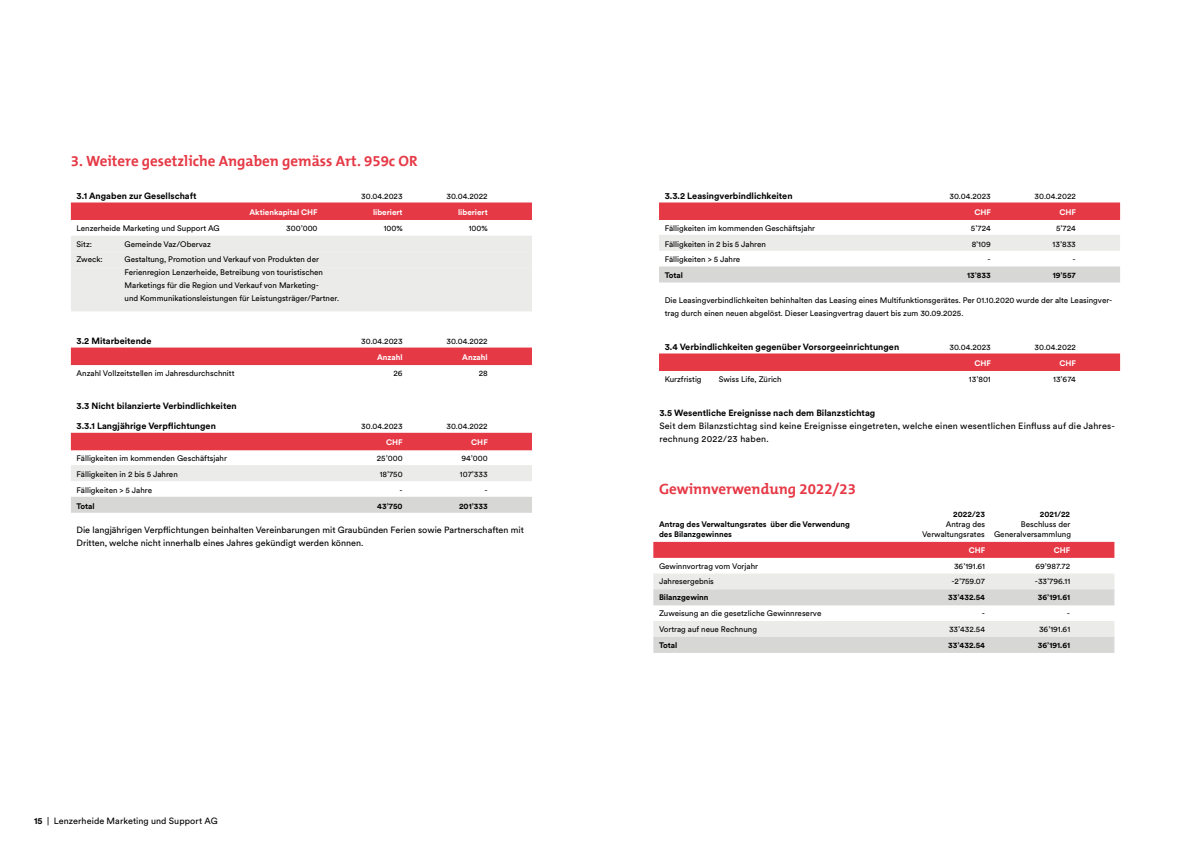
<style>
.page{position:relative;width:1191px;height:842px;background:#fff}
.page>*{position:absolute;margin:0;border:0;box-sizing:border-box;transform-origin:0 0}
.t1{font:700 15px "The Mix B7";color:#e63946}
.t2{font:700 9px "Circulargraubuenden";color:#000}
.t3{font:9px/13px "Circulargraubuenden";color:#000}
.t4{font:9px/13px "Circulargraubuenden";letter-spacing:.02em;color:#000}
.t5{font:8px/13px "Circulargraubuenden";color:#000}
.t6{font:700 8px "Circulargraubuenden";color:#000}
.t7{font:700 8px "Circulargraubuenden";color:#fff}
.s1{font-weight:700}
</style>
<div class="page">
<div style="left:71px;top:202px;width:461px;height:18px;background:#e63946"></div>
<div style="left:71px;top:236px;width:461px;height:16px;background:#ebebea"></div>
<div style="left:71px;top:251px;width:461px;height:16px;background:#ebebea"></div>
<div style="left:71px;top:267px;width:461px;height:44px;background:#ebebea"></div>
<div style="left:71px;top:348px;width:461px;height:17px;background:#e63946"></div>
<div style="left:71px;top:433px;width:461px;height:17px;background:#e63946"></div>
<div style="left:71px;top:465px;width:461px;height:16px;background:#ebebea"></div>
<div style="left:71px;top:497px;width:461px;height:16px;background:#d7d7d6"></div>
<div style="left:659px;top:202px;width:461px;height:18px;background:#e63946"></div>
<div style="left:659px;top:235px;width:461px;height:16px;background:#ebebea"></div>
<div style="left:659px;top:266px;width:461px;height:16px;background:#d7d7d6"></div>
<div style="left:659px;top:353px;width:461px;height:18px;background:#e63946"></div>
<div style="left:653px;top:542px;width:461px;height:16px;background:#e63946"></div>
<div style="left:653px;top:573px;width:461px;height:16px;background:#ebebea"></div>
<div style="left:653px;top:589px;width:461px;height:16px;background:#d7d7d6"></div>
<div style="left:653px;top:621px;width:461px;height:16px;background:#ebebea"></div>
<div style="left:653px;top:637px;width:461px;height:16px;background:#d7d7d6"></div>
<h1 class="t1" style="left:71px;top:153px;width:348px">3. Weitere gesetzliche Angaben gemäss Art. 959c OR</h1>
<p class="t2" style="left:77px;top:190px;width:121px">3.1 Angaben zur Gesellschaft</p>
<p class="t5" style="left:361px;top:189px;width:43px">30.04.2023</p>
<p class="t5" style="left:446px;top:189px;width:43px">30.04.2022</p>
<p class="t7" style="left:249px;top:207px;width:70px">Aktienkapital CHF</p>
<p class="t7" style="left:373px;top:207px;width:31px">liberiert</p>
<p class="t7" style="left:458px;top:207px;width:31px">liberiert</p>
<p class="t5" style="left:77px;top:221px;width:145px">Lenzerheide Marketing und Support AG</p>
<p class="t5" style="left:286px;top:221px;width:33px">300’000</p>
<p class="t5" style="left:384px;top:221px;width:21px">100%</p>
<p class="t5" style="left:469px;top:221px;width:21px">100%</p>
<p class="t5" style="left:77px;top:237px;width:17px">Sitz:</p>
<p class="t5" style="left:125px;top:237px;width:88px">Gemeinde Vaz/Obervaz</p>
<p class="t5" style="left:77px;top:253px;width:28px">Zweck:</p>
<p class="t5" style="left:125px;top:253px;width:216px">Gestaltung, Promotion und Verkauf von Produkten der Ferienregion Lenzerheide, Betreibung von touristischen Marketings für die Region und Verkauf von Marketing-<br>und Kommunikationsleistungen für Leistungsträger/Partner.</p>
<p class="t2" style="left:77px;top:335px;width:76px">3.2 Mitarbeitende</p>
<p class="t5" style="left:361px;top:334px;width:43px">30.04.2023</p>
<p class="t5" style="left:446px;top:334px;width:43px">30.04.2022</p>
<p class="t7" style="left:377px;top:352px;width:27px">Anzahl</p>
<p class="t7" style="left:462px;top:352px;width:27px">Anzahl</p>
<p class="t5" style="left:77px;top:366px;width:159px">Anzahl Vollzeitstellen im Jahresdurchschnitt</p>
<p class="t5" style="left:393px;top:366px;width:11px">26</p>
<p class="t5" style="left:479px;top:366px;width:11px">28</p>
<p class="t2" style="left:77px;top:400px;width:162px">3.3 Nicht bilanzierte Verbindlichkeiten</p>
<p class="t2" style="left:77px;top:420px;width:141px">3.3.1 Langjährige Verpflichtungen</p>
<p class="t5" style="left:361px;top:419px;width:43px">30.04.2023</p>
<p class="t5" style="left:446px;top:419px;width:43px">30.04.2022</p>
<p class="t7" style="left:386px;top:437px;width:18px">CHF</p>
<p class="t7" style="left:471px;top:437px;width:18px">CHF</p>
<p class="t5" style="left:77px;top:451px;width:152px">Fälligkeiten im kommenden Geschäftsjahr</p>
<p class="t5" style="left:377px;top:451px;width:27px">25’000</p>
<p class="t5" style="left:461px;top:451px;width:28px">94’000</p>
<p class="t5" style="left:77px;top:467px;width:103px">Fälligkeiten in 2 bis 5 Jahren</p>
<p class="t5" style="left:380px;top:467px;width:24px">18’750</p>
<p class="t5" style="left:460px;top:467px;width:29px">107’333</p>
<p class="t5" style="left:77px;top:483px;width:77px">Fälligkeiten &gt; 5 Jahre</p>
<p class="t5" style="left:399px;top:483px;width:5px">-</p>
<p class="t5" style="left:484px;top:483px;width:5px">-</p>
<p class="t6" style="left:77px;top:500px;width:20px">Total</p>
<p class="t6" style="left:377px;top:500px;width:27px">43’750</p>
<p class="t6" style="left:459px;top:500px;width:30px">201’333</p>
<p class="t3" style="left:77px;top:523px;width:449px">Die langjährigen Verpflichtungen beinhalten Vereinbarungen mit Graubünden Ferien sowie Partnerschaften mit<br>Dritten, welche nicht innerhalb eines Jahres gekündigt werden können.</p>
<p class="t3" style="left:34px;top:814px;width:185px"><span class="s1">15</span> | Lenzerheide Marketing und Support AG</p>
<p class="t2" style="left:664px;top:190px;width:129px">3.3.2 Leasingverbindlichkeiten</p>
<p class="t5" style="left:949px;top:189px;width:43px">30.04.2023</p>
<p class="t5" style="left:1034px;top:189px;width:43px">30.04.2022</p>
<p class="t7" style="left:974px;top:207px;width:18px">CHF</p>
<p class="t7" style="left:1059px;top:207px;width:18px">CHF</p>
<p class="t5" style="left:664px;top:221px;width:152px">Fälligkeiten im kommenden Geschäftsjahr</p>
<p class="t5" style="left:971px;top:221px;width:21px">5’724</p>
<p class="t5" style="left:1056px;top:221px;width:21px">5’724</p>
<p class="t5" style="left:664px;top:237px;width:103px">Fälligkeiten in 2 bis 5 Jahren</p>
<p class="t5" style="left:971px;top:237px;width:21px">8’109</p>
<p class="t5" style="left:1052px;top:237px;width:25px">13’833</p>
<p class="t5" style="left:664px;top:253px;width:77px">Fälligkeiten &gt; 5 Jahre</p>
<p class="t5" style="left:987px;top:253px;width:5px">-</p>
<p class="t5" style="left:1072px;top:253px;width:5px">-</p>
<p class="t6" style="left:664px;top:270px;width:20px">Total</p>
<p class="t6" style="left:967px;top:270px;width:25px">13’833</p>
<p class="t6" style="left:1052px;top:270px;width:25px">19’557</p>
<p class="t5" style="left:664px;top:293px;width:449px">Die Leasingverbindlichkeiten behinhalten das Leasing eines Multifunktionsgerätes. Per 01.10.2020 wurde der alte Leasingver&shy;trag durch einen neuen abgelöst. Dieser Leasingvertrag dauert bis zum 30.09.2025.</p>
<p class="t2" style="left:664px;top:340px;width:236px">3.4 Verbindlichkeiten gegenüber Vorsorgeeinrichtungen</p>
<p class="t5" style="left:949px;top:340px;width:43px">30.04.2023</p>
<p class="t5" style="left:1034px;top:340px;width:43px">30.04.2022</p>
<p class="t7" style="left:974px;top:358px;width:18px">CHF</p>
<p class="t7" style="left:1059px;top:358px;width:18px">CHF</p>
<p class="t5" style="left:664px;top:372px;width:38px">Kurzfristig</p>
<p class="t5" style="left:718px;top:372px;width:65px">Swiss Life, Zürich</p>
<p class="t5" style="left:969px;top:372px;width:23px">13’801</p>
<p class="t5" style="left:1053px;top:372px;width:24px">13’674</p>
<p class="t2" style="left:659px;top:407px;width:217px">3.5 Wesentliche Ereignisse nach dem Bilanzstichtag</p>
<p class="t4" style="left:659px;top:419px;width:457px">Seit dem Bilanzstichtag sind keine Ereignisse eingetreten, welche einen wesentlichen Einfluss auf die Jahres&shy;rechnung 2022/23 haben.</p>
<h1 class="t1" style="left:659px;top:481px;width:198px">Gewinnverwendung 2022/23</h1>
<p class="t6" style="left:953px;top:509px;width:33px">2022/23</p>
<p class="t6" style="left:1040px;top:509px;width:32px">2021/22</p>
<p class="t6" style="left:659px;top:519px;width:192px">Antrag des Verwaltungsrates über die Verwendung</p>
<p class="t5" style="left:945px;top:517px;width:41px">Antrag des</p>
<p class="t5" style="left:1020px;top:517px;width:51px">Beschluss der</p>
<p class="t6" style="left:659px;top:529px;width:74px">des Bilanzgewinnes</p>
<p class="t5" style="left:922px;top:527px;width:150px">Verwaltungsrates Generalversammlung</p>
<p class="t7" style="left:968px;top:544px;width:18px">CHF</p>
<p class="t7" style="left:1053px;top:544px;width:18px">CHF</p>
<p class="t5" style="left:659px;top:559px;width:101px">Gewinnvortrag vom Vorjahr</p>
<p class="t5" style="left:954px;top:559px;width:33px">36’191.61</p>
<p class="t5" style="left:1035px;top:559px;width:36px">69’987.72</p>
<p class="t5" style="left:659px;top:575px;width:56px">Jahresergebnis</p>
<p class="t5" style="left:951px;top:575px;width:35px">-2’759.07</p>
<p class="t5" style="left:1035px;top:575px;width:37px">-33’796.11</p>
<p class="t6" style="left:659px;top:592px;width:51px">Bilanzgewinn</p>
<p class="t6" style="left:948px;top:592px;width:38px">33’432.54</p>
<p class="t6" style="left:1038px;top:592px;width:34px">36’191.61</p>
<p class="t5" style="left:659px;top:606px;width:164px">Zuweisung an die gesetzliche Gewinnreserve</p>
<p class="t5" style="left:982px;top:606px;width:5px">-</p>
<p class="t5" style="left:1067px;top:606px;width:5px">-</p>
<p class="t5" style="left:659px;top:622px;width:99px">Vortrag auf neue Rechnung</p>
<p class="t5" style="left:949px;top:622px;width:38px">33’432.54</p>
<p class="t5" style="left:1039px;top:622px;width:33px">36’191.61</p>
<p class="t6" style="left:659px;top:639px;width:20px">Total</p>
<p class="t6" style="left:948px;top:639px;width:38px">33’432.54</p>
<p class="t6" style="left:1038px;top:639px;width:34px">36’191.61</p>
</div>
